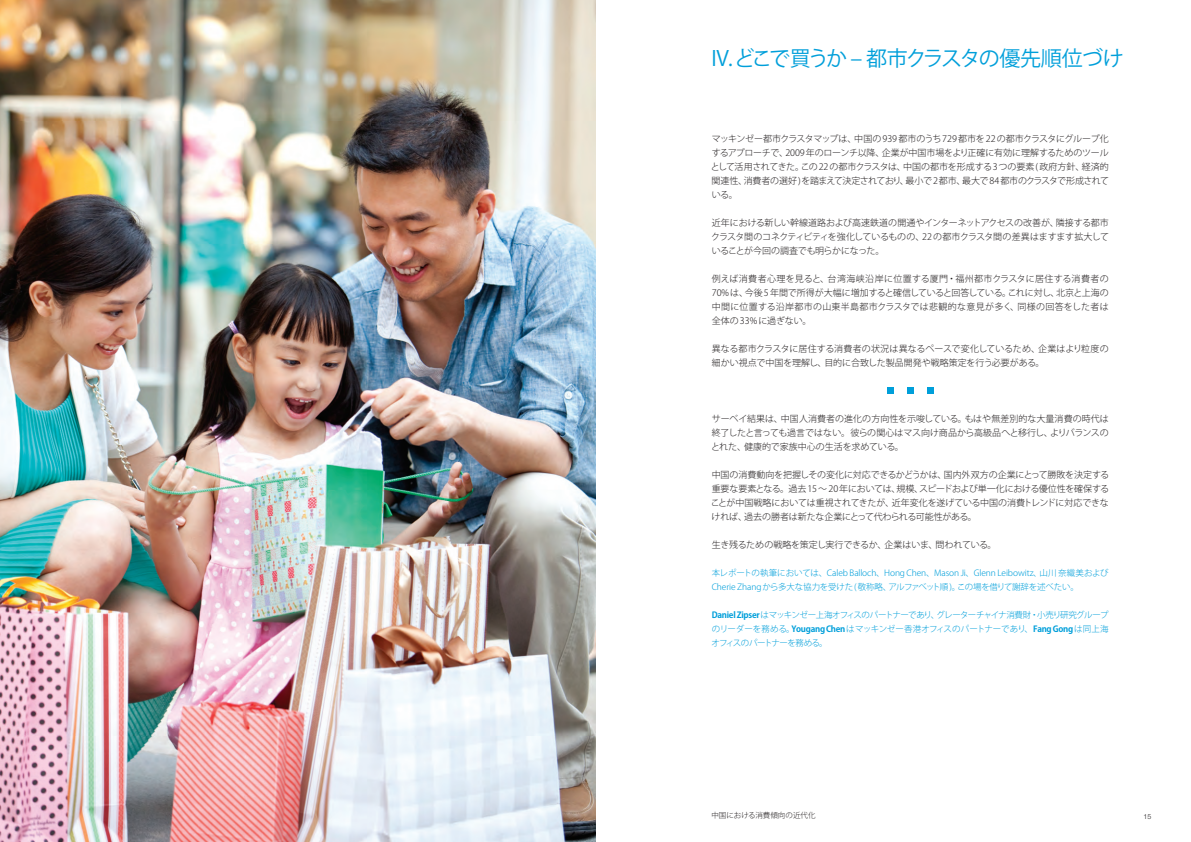
<style>
.page{position:relative;width:1191px;height:842px;background:#fff}
.page>*{position:absolute;margin:0;border:0;box-sizing:border-box;transform-origin:0 0}
.t1{font:21px "Koz Go Pr 6 N";letter-spacing:-.06em;color:#009fda}
.t2{font:300 9px/14px "Koz Go Pr 6 N";letter-spacing:-.015em;color:#231f20;text-align:justify}
.t3{font:300 8.5px/14px "Koz Go Pr 6 N";letter-spacing:-.01em;color:#009fda}
.t4{font:300 7.5px "Koz Go Pr 6 N";color:#231f20}
.t5{font:300 7px "Helvetica Neue LT Std";color:#231f20}
.s1{font-weight:700}
</style>
<div class="page">
<div style="left:886px;top:387px;width:7px;height:7px;background:#009fda"></div>
<div style="left:907px;top:387px;width:6px;height:7px;background:#009fda"></div>
<div style="left:927px;top:387px;width:6px;height:7px;background:#009fda"></div>
<img style="left:0;top:0;width:595px;height:842px">
<h1 class="t1" style="left:711px;top:47px;width:414px">IV. どこで買うか – 都市クラスタの優先順位づけ</h1>
<p class="t2" style="left:711px;top:131px;width:400px">マッキンゼー都市クラスタマップは、中国の 939 都市のうち729 都市を22 の都市クラスタにグループ化するアプローチで、2009年のローンチ以降、企業が中国市場をより正確に有効に理解するためのツールとして活用されてきた。この22の都市クラスタは、中国の都市を形成する3つの要素( 政府方針、経済的関連性、消費者の選好)を踏まえて決定されており、最小で2都市、最大で84都市のクラスタで形成されている。</p>
<p class="t2" style="left:711px;top:215px;width:399px">近年における新しい幹線道路および高速鉄道の開通やインターネットアクセスの改善が、隣接する都市クラスタ間のコネクティビティを強化しているものの、22 の都市クラスタ間の差異はますます拡大していることが今回の調査でも明らかになった。</p>
<p class="t2" style="left:712px;top:271px;width:398px">例えば消費者心理を見ると、台湾海峡沿岸に位置する厦門・福州都市クラスタに居住する消費者の70% は、今後 5 年間で所得が大幅に増加すると確信していると回答している。これに対し、北京と上海の中間に位置する沿岸都市の山東半島都市クラスタでは悲観的な意見が多く、同様の回答をした者は全体の 33% に過ぎない。</p>
<p class="t2" style="left:712px;top:341px;width:398px;line-height:14.3px">異なる都市クラスタに居住する消費者の状況は異なるペースで変化しているため、企業はより粒度の細かい視点で中国を理解し、目的に合致した製品開発や戦略策定を行う必要がある。</p>
<p class="t2" style="left:711px;top:411px;width:399px">サーベイ結果は、中国人消費者の進化の方向性を示唆している。もはや無差別的な大量消費の時代は終了したと言っても過言ではない。彼らの関心はマス向け商品から高級品へと移行し、よりバランスのとれた、健康的で家族中心の生活を求めている。</p>
<p class="t2" style="left:711px;top:467px;width:400px">中国の消費動向を把握しその変化に対応できるかどうかは、国内外双方の企業にとって勝敗を決定する重要な要素となる。過去15 ～ 20年においては、規模、スピードおよび単一化における優位性を確保することが中国戦略においては重視されてきたが、近年変化を遂げている中国の消費トレンドに対応できなければ、過去の勝者は新たな企業にとって代わられる可能性がある。</p>
<p class="t2" style="left:711px;top:538px;width:286px">生き残るための戦略を策定し実行できるか、企業はいま、問われている。</p>
<p class="t3" style="left:711px;top:566px;width:398px">本レポートの執筆においては、Caleb Balloch、Hong Chen、Mason Ji、Glenn Leibowitz、山川奈織美および<br>Cherie Zhangから多大な協力を受けた( 敬称略、アルファべット順 )。この場を借りて謝辞を述べたい。</p>
<p class="t3" style="left:711px;top:608px;width:399px;text-align:justify"><span class="s1">Daniel Zipser</span>はマッキンゼー上海オフィスのパートナーであり、グレーターチャイナ消費財・小売り研究グループのリーダーを務める。<span class="s1">Yougang Chen</span>はマッキンゼー香港オフィスのパートナーであり、<span class="s1">Fang Gong</span>は同上海オフィスのパートナーを務める。</p>
<p class="t4" style="left:711px;top:810px;width:106px">中国における消費傾向の近代化</p>
<p class="t5" style="left:1143px;top:812px;width:9px">15</p>
</div>
